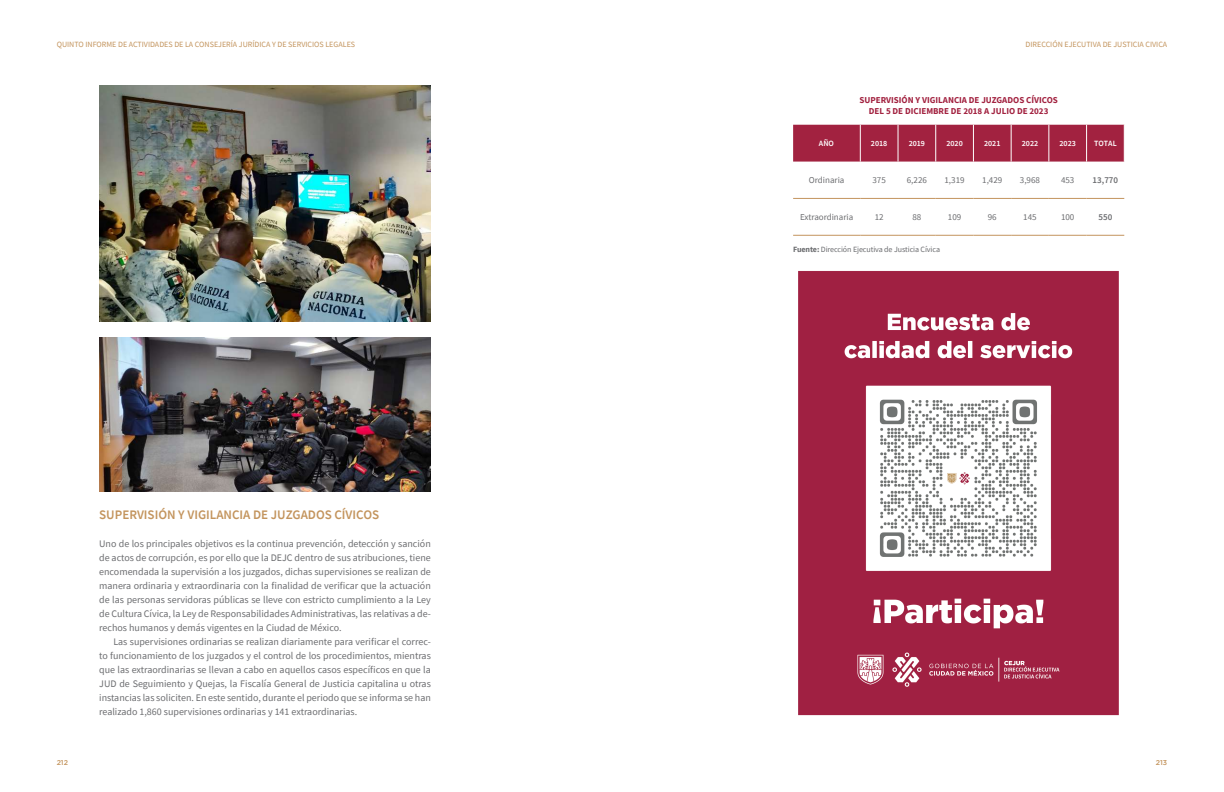
<style>
.page{position:relative;width:1224px;height:792px;background:#fff}
.page>*{position:absolute;margin:0;border:0;box-sizing:border-box;transform-origin:0 0}
.t1{font:600 13px "Source Sans Pro";color:#c3945d}
.t2{font:10px/14px "Source Sans Pro";color:#6c6d70;text-align:justify}
.t3{font:700 9px/10.8px "Source Sans Pro";color:#a22240;text-align:center}
.t4{font:9px "Source Sans Pro";color:#6c6d70}
.t5{font:600 9px "Source Sans Pro";color:#6c6d70}
.t6{font:8px "Source Sans Pro";color:#c3945d}
.t7{font:8px "Source Sans Pro";letter-spacing:-.01em;color:#6c6d70}
.t8{font:600 8px "Source Sans Pro";color:#fff}
.t9{font:500 7px "Gotham";color:#c3945d}
.s1{font-weight:700}
</style>
<div class="page">
<img style="left:99px;top:86px;width:332px;height:236px">
<img style="left:99px;top:337px;width:332px;height:154px">
<img style="left:798px;top:271px;width:321px;height:445px">
<div style="left:793px;top:125px;width:331px;height:37px;background:#a22240"></div>
<hr style="left:860px;top:125px;width:1px;height:37px;background:#fff">
<hr style="left:898px;top:125px;width:1px;height:37px;background:#fff">
<hr style="left:935px;top:125px;width:1px;height:37px;background:#fff">
<hr style="left:973px;top:125px;width:1px;height:37px;background:#fff">
<hr style="left:1011px;top:125px;width:1px;height:37px;background:#fff">
<hr style="left:1048px;top:125px;width:1px;height:37px;background:#fff">
<hr style="left:1086px;top:125px;width:1px;height:37px;background:#fff">
<hr style="left:793px;top:198px;width:67px;height:1px;background:#c3945d">
<hr style="left:860px;top:198px;width:38px;height:1px;background:#c3945d">
<hr style="left:898px;top:198px;width:38px;height:1px;background:#c3945d">
<hr style="left:936px;top:198px;width:37px;height:1px;background:#c3945d">
<hr style="left:973px;top:198px;width:38px;height:1px;background:#c3945d">
<hr style="left:1011px;top:198px;width:38px;height:1px;background:#c3945d">
<hr style="left:1049px;top:198px;width:38px;height:1px;background:#c3945d">
<hr style="left:1087px;top:198px;width:37px;height:1px;background:#c3945d">
<hr style="left:793px;top:235px;width:67px;height:1px;background:#c3945d">
<hr style="left:860px;top:235px;width:38px;height:1px;background:#c3945d">
<hr style="left:898px;top:235px;width:38px;height:1px;background:#c3945d">
<hr style="left:936px;top:235px;width:37px;height:1px;background:#c3945d">
<hr style="left:973px;top:235px;width:38px;height:1px;background:#c3945d">
<hr style="left:1011px;top:235px;width:38px;height:1px;background:#c3945d">
<hr style="left:1049px;top:235px;width:38px;height:1px;background:#c3945d">
<hr style="left:1087px;top:235px;width:37px;height:1px;background:#c3945d">
<p class="t6" style="left:57px;top:39px;width:300px">QUINTO INFORME DE ACTIVIDADES DE LA CONSEJERÍA JURÍDICA Y DE SERVICIOS LEGALES</p>
<p class="t6" style="left:1026px;top:39px;width:30px">DIRECCIÓN</p>
<p class="t6" style="left:1064px;top:39px;width:104px">EJECUTIVA DE JUSTI CIA CIVI CA</p>
<p class="t3" style="left:860px;top:94px;width:200px">SUPERVISIÓN Y VIGILANCIA DE JUZGADOS CÍVICOS<br>DEL 5 DE DICIEMBRE DE 2018 A JULIO DE 2023</p>
<h1 class="t1" style="left:99px;top:506px;width:281px">SUPERVISIÓN Y VIGILANCIA DE JUZGADOS CÍVICOS</h1>
<p class="t2" style="left:99px;top:537px;width:333px">Uno de los principales objetivos es la continua prevención, detección y sanción de actos de corrupción, es por ello que la DEJC dentro de sus atribuciones, tiene encomendada la supervisión a los juzgados, dichas supervisiones se realizan de manera ordinaria y extraordinaria con la finalidad de verificar que la actuación de las personas servidoras públicas se lleve con estricto cumplimiento a la Ley de Cultura Cívica, la Ley de Responsabilidades Administrativas, las relativas a de&shy;rechos humanos y demás vigentes en la Ciudad de México.</p>
<p class="t2" style="left:99px;top:635px;width:333px;text-indent:14px">Las supervisiones ordinarias se realizan diariamente para verificar el correc&shy;to funcionamiento de los juzgados y el control de los procedimientos, mientras que las extraordinarias se llevan a cabo en aquellos casos específicos en que la JUD de Seguimiento y Quejas, la Fiscalía General de Justicia capitalina u otras instancias las soliciten. En este sentido, durante el periodo que se informa se han realizado 1,860 supervisiones ordinarias y 141 extraordinarias.</p>
<p class="t8" style="left:819px;top:138px;width:17px">AÑO</p>
<p class="t8" style="left:871px;top:138px;width:18px">2018</p>
<p class="t8" style="left:909px;top:138px;width:18px">2019</p>
<p class="t8" style="left:946px;top:138px;width:18px">2020</p>
<p class="t8" style="left:984px;top:138px;width:18px">2021</p>
<p class="t8" style="left:1022px;top:138px;width:18px">2022</p>
<p class="t8" style="left:1060px;top:138px;width:18px">2023</p>
<p class="t8" style="left:1094px;top:138px;width:24px">TOTAL</p>
<p class="t4" style="left:809px;top:174px;width:37px">Ordinaria</p>
<p class="t4" style="left:872px;top:174px;width:15px">375</p>
<p class="t4" style="left:907px;top:174px;width:22px">6,226</p>
<p class="t4" style="left:945px;top:174px;width:22px">1,319</p>
<p class="t4" style="left:982px;top:174px;width:22px">1,429</p>
<p class="t4" style="left:1020px;top:174px;width:22px">3,968</p>
<p class="t4" style="left:1061px;top:174px;width:15px">453</p>
<p class="t5" style="left:1093px;top:174px;width:27px">13,770</p>
<p class="t4" style="left:800px;top:212px;width:55px">Extraordinaria</p>
<p class="t4" style="left:875px;top:212px;width:10px">12</p>
<p class="t4" style="left:912px;top:212px;width:10px">88</p>
<p class="t4" style="left:948px;top:212px;width:15px">109</p>
<p class="t4" style="left:988px;top:212px;width:10px">96</p>
<p class="t4" style="left:1023px;top:212px;width:15px">145</p>
<p class="t4" style="left:1061px;top:212px;width:15px">100</p>
<p class="t5" style="left:1099px;top:211px;width:15px">550</p>
<p class="t7" style="left:793px;top:245px;width:148px"><span class="s1">Fuente:</span> Dirección Ejecutiva de Justicia Cívica</p>
<p class="t9" style="left:57px;top:759px;width:13px">212</p>
<p class="t9" style="left:1156px;top:759px;width:13px">213</p>
</div>
